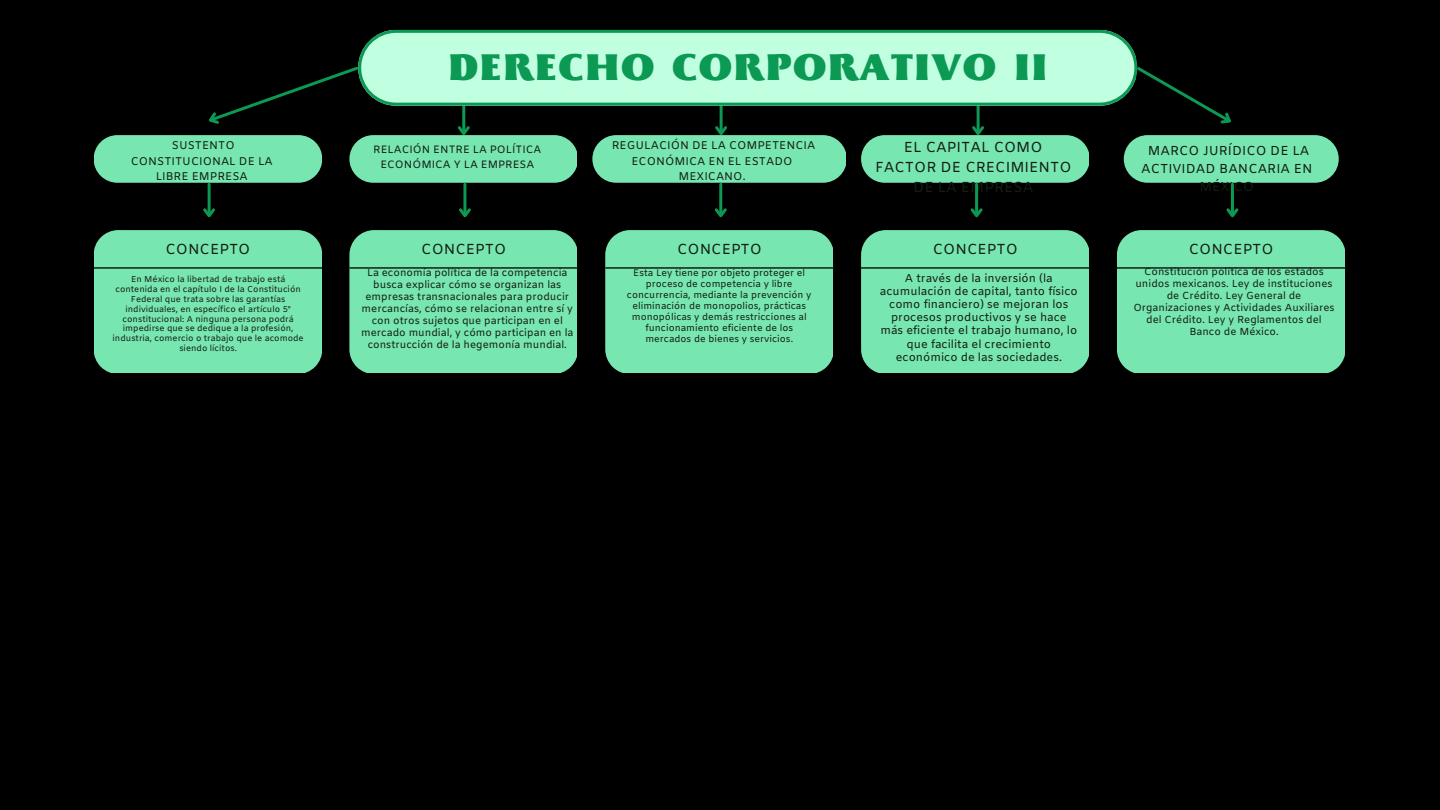
<style>
.page{position:relative;width:1440px;height:810px;background:#000}
.page>*{position:absolute;margin:0;border:0;box-sizing:border-box;transform-origin:0 0}
.t1{font:900 37.2px "Beatrix Antiqua";letter-spacing:.035em;color:#0b9954}
.t2{font:14.5px/20.2px "Amiko";color:#121e13;text-align:center}
.t3{font:13px/18px "Amiko";color:#121e13;text-align:center}
.t4{font:11.3px/13.2px "Amiko";color:#121e13;text-align:center}
.t5{font:11.2px/15.5px "Amiko";color:#121e13;text-align:center}
.t6{font:10.7px/14.8px "Amiko";color:#121e13;text-align:center}
.t7{font:10.3px/11.9px "Amiko";color:#121e13;text-align:center}
.t8{font:10.2px/11.9px "Amiko";color:#121e13;text-align:center}
.t9{font:9.5px/11px "Amiko";color:#121e13;text-align:center}
.t10{font:8.5px/9.9px "Amiko";color:#121e13;text-align:center}
</style>
<div class="page">
<svg style="left:209px;top:66px;width:149px;height:58px"></svg>
<svg style="left:1137px;top:64px;width:94px;height:60px"></svg>
<hr style="left:462px;top:104px;width:3px;height:29px;background:#0b9954">
<svg style="left:457px;top:123px;width:13px;height:12px"></svg>
<hr style="left:720px;top:104px;width:3px;height:29px;background:#0b9954">
<hr style="left:977px;top:104px;width:3px;height:29px;background:#0b9954">
<svg style="left:972px;top:123px;width:12px;height:12px"></svg>
<div style="left:94px;top:135px;width:227px;height:48px;background:#78e6b1;border-radius:24px"></div>
<div style="left:349px;top:135px;width:228px;height:48px;background:#78e6b1;border-radius:24px"></div>
<hr style="left:208px;top:184px;width:3px;height:31px;background:#0b9954">
<svg style="left:203px;top:206px;width:12px;height:12px"></svg>
<hr style="left:463px;top:184px;width:3px;height:31px;background:#0b9954">
<svg style="left:459px;top:206px;width:12px;height:12px"></svg>
<div style="left:94px;top:230px;width:227px;height:143px;background:#78e6b1"></div>
<div style="left:349px;top:230px;width:228px;height:143px;background:#78e6b1"></div>
<hr style="left:94px;top:267px;width:228px;height:2px;background:#121e13">
<hr style="left:349px;top:267px;width:229px;height:2px;background:#121e13">
<svg style="left:358px;top:30px;width:779px;height:76px;background:#aef1d0"></svg>
<svg style="left:592px;top:123px;width:254px;height:60px"></svg>
<hr style="left:719px;top:184px;width:3px;height:31px;background:#0b9954">
<svg style="left:714px;top:206px;width:13px;height:12px"></svg>
<div style="left:605px;top:230px;width:228px;height:143px;background:#78e6b1"></div>
<hr style="left:605px;top:267px;width:229px;height:2px;background:#121e13">
<div style="left:861px;top:135px;width:228px;height:48px;background:#78e6b1;border-radius:24px"></div>
<hr style="left:975px;top:184px;width:3px;height:31px;background:#0b9954">
<svg style="left:970px;top:206px;width:13px;height:12px"></svg>
<div style="left:861px;top:230px;width:228px;height:143px;background:#78e6b1"></div>
<hr style="left:861px;top:267px;width:229px;height:2px;background:#121e13">
<div style="left:1124px;top:135px;width:215px;height:48px;background:#78e6b1;border-radius:24px"></div>
<hr style="left:1231px;top:184px;width:3px;height:31px;background:#0b9954">
<svg style="left:1226px;top:208px;width:13px;height:10px"></svg>
<div style="left:1117px;top:230px;width:228px;height:143px;background:#78e6b1"></div>
<hr style="left:1117px;top:267px;width:229px;height:2px;background:#121e13">
<h1 class="t1" style="left:448px;top:44px;width:601px">DERECHO CORPORATIVO II</h1>
<h3 class="t5" style="left:131px;top:138px;width:144px">SUSTENTO<br>CONSTITUCIONAL DE LA<br>LIBRE EMPRESA</h3>
<p class="t6" style="left:373px;top:143px;width:170px">RELACIÓN ENTRE LA POLÍTICA<br>ECONÓMICA Y LA EMPRESA</p>
<h2 class="t2" style="left:165px;top:241px;width:87px">CONCEPTO</h2>
<h2 class="t2" style="left:421px;top:241px;width:87px">CONCEPTO</h2>
<p class="t10" style="left:113px;top:275px;width:193px">En México la libertad de trabajo está contenida en el capítulo I de la Constitución Federal que trata sobre las garantías individuales, en específico el artículo 5º constitucional: A ninguna persona podrá impedirse que se dedique a la profesión, industria, comercio o trabajo que le acomode siendo lícitos.</p>
<p class="t7" style="left:361px;top:268px;width:214px">La economía política de la competencia busca explicar cómo se organizan las empresas transnacionales para producir mercancías, cómo se relacionan entre sí y con otros sujetos que participan en el mercado mundial, y cómo participan en la construcción de la hegemonía mundial.</p>
<h3 class="t5" style="left:612px;top:138px;width:205px">REGULACIÓN DE LA COMPETENCIA<br>ECONÓMICA EN EL ESTADO<br>MEXICANO.</h3>
<h2 class="t2" style="left:677px;top:241px;width:87px">CONCEPTO</h2>
<p class="t9" style="left:627px;top:268px;width:186px">Esta Ley tiene por objeto proteger el proceso de competencia y libre concurrencia, mediante la prevención y eliminación de monopolios, prácticas monopólicas y demás restricciones al funcionamiento eficiente de los mercados de bienes y servicios.</p>
<h2 class="t2" style="left:875px;top:138px;width:198px">EL CAPITAL COMO<br>FACTOR DE CRECIMIENTO<br>DE LA EMPRESA</h2>
<h2 class="t2" style="left:933px;top:241px;width:87px">CONCEPTO</h2>
<h3 class="t4" style="left:880px;top:272px;width:199px">A través de la inversión (la acumulación de capital, tanto físico como financiero) se mejoran los procesos productivos y se hace más eficiente el trabajo humano, lo que facilita el crecimiento económico de las sociedades.</h3>
<h3 class="t3" style="left:1141px;top:142px;width:173px">MARCO JURÍDICO DE LA<br>ACTIVIDAD BANCARIA EN<br>MÉXICO</h3>
<h2 class="t2" style="left:1189px;top:241px;width:87px">CONCEPTO</h2>
<p class="t8" style="left:1133px;top:267px;width:203px">Constitución política de los estados unidos mexicanos. Ley de instituciones de Crédito. Ley General de<br>Organizaciones y Actividades Auxiliares del Crédito. Ley y Reglamentos del<br>Banco de México.</p>
</div>
